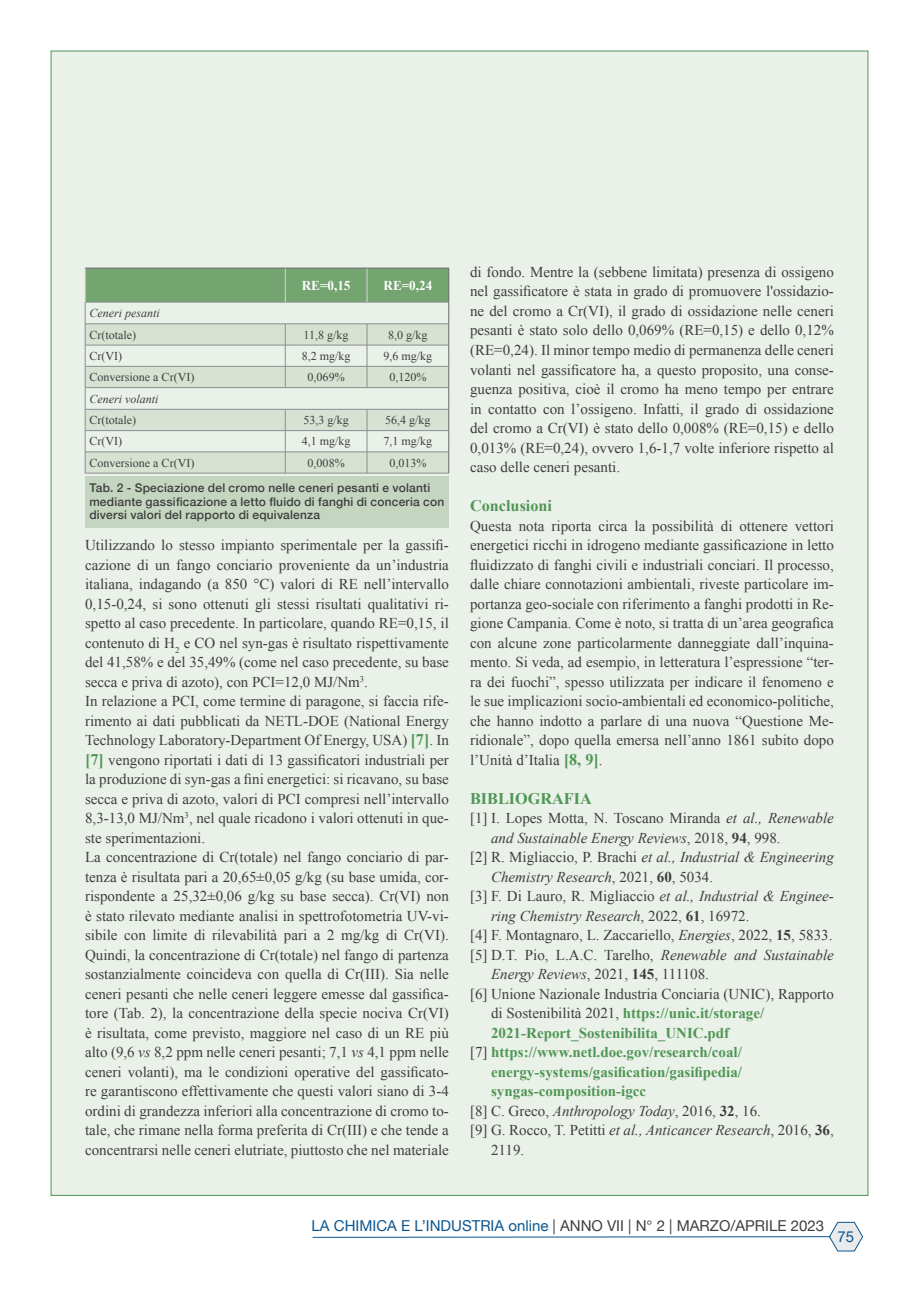
<style>
.page{position:relative;width:919px;height:1289px;background:#fff}
.page>*{position:absolute;margin:0;border:0;box-sizing:border-box;transform-origin:0 0}
.t1{font:700 16.2px "Times New Roman";color:#4f9656}
.t2{font:15px/19.5px "Times New Roman";color:#3e3e3f;text-align:justify}
.t3{font:700 15px "Times New Roman";color:#4f9656}
.t4{font:italic 15px "Times New Roman";color:#3e3e3f}
.t5{font:15px "Helvetica Neue";color:#3e3e3f}
.t6{font:15px "Helvetica Neue";color:#0b568e}
.t7{font:700 13.5px "Times New Roman";color:#fff}
.t8{font:12px "Times New Roman";color:#3e3e3f}
.t9{font:500 12px/13.5px "Helvetica Neue";letter-spacing:.015em;color:#3e3e3f}
.t10{font:italic 12px "Times New Roman";color:#3e3e3f}
.s1{font-weight:700;font-size:16.2px;color:#4f9656}
.s2{font-style:italic}
.s3{font-style:normal}
.s4{font-weight:700;font-style:normal}
.s5{font-weight:700}
.s6{font-weight:400;color:#3e3e3f}
.s7{color:#0b568e}
</style>
<div class="page">
<svg style="left:312px;top:1222px;width:550px;height:29px"></svg>
<div style="left:51px;top:51px;width:817px;height:1144px;background:#eaf1e8"></div>
<div style="left:85px;top:476px;width:364px;height:51px;background:#c5d6c0"></div>
<hr style="left:85px;top:473px;width:200px;height:1px;background:#8b8d90">
<hr style="left:285px;top:473px;width:82px;height:1px;background:#8b8d90">
<hr style="left:367px;top:473px;width:82px;height:1px;background:#8b8d90">
<svg style="left:85px;top:268px;width:364px;height:205px"></svg>
<p class="t7" style="left:302px;top:276px;width:50px">RE=0,15</p>
<p class="t7" style="left:383px;top:276px;width:50px">RE=0,24</p>
<p class="t10" style="left:89px;top:305px;width:72px">Ceneri pesanti</p>
<p class="t8" style="left:89px;top:326px;width:48px">Cr(totale)</p>
<p class="t8" style="left:303px;top:326px;width:47px">11,8 g/kg</p>
<p class="t8" style="left:388px;top:326px;width:41px">8,0 g/kg</p>
<p class="t8" style="left:89px;top:348px;width:34px">Cr(VI)</p>
<p class="t8" style="left:302px;top:348px;width:50px">8,2 mg/kg</p>
<p class="t8" style="left:383px;top:348px;width:50px">9,6 mg/kg</p>
<p class="t8" style="left:89px;top:369px;width:106px">Conversione a Cr(VI)</p>
<p class="t8" style="left:307px;top:369px;width:39px">0,069%</p>
<p class="t8" style="left:389px;top:369px;width:39px">0,120%</p>
<p class="t10" style="left:89px;top:390px;width:71px">Ceneri volanti</p>
<p class="t8" style="left:89px;top:412px;width:48px">Cr(totale)</p>
<p class="t8" style="left:303px;top:412px;width:47px">53,3 g/kg</p>
<p class="t8" style="left:385px;top:412px;width:47px">56,4 g/kg</p>
<p class="t8" style="left:89px;top:433px;width:34px">Cr(VI)</p>
<p class="t8" style="left:302px;top:433px;width:50px">4,1 mg/kg</p>
<p class="t8" style="left:383px;top:433px;width:50px">7,1 mg/kg</p>
<p class="t8" style="left:89px;top:454px;width:106px">Conversione a Cr(VI)</p>
<p class="t8" style="left:307px;top:454px;width:39px">0,008%</p>
<p class="t8" style="left:389px;top:454px;width:39px">0,013%</p>
<p class="t9" style="left:89px;top:480px;width:356px">Tab. 2 - Speciazione del cromo nelle ceneri pesanti e volanti mediante gassificazione a letto fluido di fanghi di conceria con diversi valori del rapporto di equivalenza</p>
<p class="t2" style="left:85px;top:535px;width:365px;text-align:left">Utilizzando lo stesso impianto sperimentale per la gassifi&shy;cazione di un fango conciario proveniente da un’industria italiana, indagando (a 850 °C) valori di RE nell’intervallo 0,15-0,24, si sono ottenuti gli stessi risultati qualitativi ri&shy;spetto al caso precedente. In particolare, quando RE=0,15, il contenuto di H<sub>2</sub> e CO nel syn-gas è risultato rispettivamente del 41,58% e del 35,49% (come nel caso precedente, su base secca e priva di azoto), con PCI=12,0 MJ/Nm<sup>3</sup>.<br>In relazione a PCI, come termine di paragone, si faccia rife&shy;rimento ai dati pubblicati da NETL-DOE (National Energy Technology Laboratory-Department Of Energy, USA) <span class="s1">[7]</span>. In <span class="s1">[7]</span> vengono riportati i dati di 13 gassificatori industriali per la produzione di syn-gas a fini energetici: si ricavano, su base secca e priva di azoto, valori di PCI compresi nell’intervallo 8,3-13,0 MJ/Nm<sup>3</sup>, nel quale ricadono i valori ottenuti in que&shy;ste sperimentazioni.<br>La concentrazione di Cr(totale) nel fango conciario di par&shy;tenza è risultata pari a 20,65±0,05 g/kg (su base umida, cor&shy;rispondente a 25,32±0,06 g/kg su base secca). Cr(VI) non è stato rilevato mediante analisi in spettrofotometria UV-vi&shy;sibile con limite di rilevabilità pari a 2 mg/kg di Cr(VI).<br>Quindi, la concentrazione di Cr(totale) nel fango di partenza sostanzialmente coincideva con quella di Cr(III). Sia nelle ceneri pesanti che nelle ceneri leggere emesse dal gassifica&shy;tore (Tab. 2), la concentrazione della specie nociva Cr(VI) è risultata, come previsto, maggiore nel caso di un RE più alto (9,6 <span class="s2">vs</span> 8,2 ppm nelle ceneri pesanti; 7,1 <span class="s2">vs</span> 4,1 ppm nelle ceneri volanti), ma le condizioni operative del gassificato&shy;re garantiscono effettivamente che questi valori siano di 3-4 ordini di grandezza inferiori alla concentrazione di cromo to&shy;tale, che rimane nella forma preferita di Cr(III) e che tende a concentrarsi nelle ceneri elutriate, piuttosto che nel materiale</p>
<p class="t2" style="left:470px;top:262px;width:365px">di fondo. Mentre la (sebbene limitata) presenza di ossigeno nel gassificatore è stata in grado di promuovere l'ossidazio&shy;ne del cromo a Cr(VI), il grado di ossidazione nelle ceneri pesanti è stato solo dello 0,069% (RE=0,15) e dello 0,12% (RE=0,24). Il minor tempo medio di permanenza delle ceneri volanti nel gassificatore ha, a questo proposito, una conse&shy;guenza positiva, cioè il cromo ha meno tempo per entrare in contatto con l’ossigeno. Infatti, il grado di ossidazione del cromo a Cr(VI) è stato dello 0,008% (RE=0,15) e dello 0,013% (RE=0,24), ovvero 1,6-1,7 volte inferiore rispetto al caso delle ceneri pesanti.</p>
<p class="t1" style="left:470px;top:494px;width:83px">Conclusioni</p>
<p class="t2" style="left:470px;top:515px;width:365px">Questa nota riporta circa la possibilità di ottenere vettori energetici ricchi in idrogeno mediante gassificazione in letto fluidizzato di fanghi civili e industriali conciari. Il processo, dalle chiare connotazioni ambientali, riveste particolare im&shy;portanza geo-sociale con riferimento a fanghi prodotti in Re&shy;gione Campania. Come è noto, si tratta di un’area geografica con alcune zone particolarmente danneggiate dall’inquina&shy;mento. Si veda, ad esempio, in letteratura l’espressione “ter&shy;ra dei fuochi”, spesso utilizzata per indicare il fenomeno e le sue implicazioni socio-ambientali ed economico-politiche, che hanno indotto a parlare di una nuova “Questione Me&shy;ridionale”, dopo quella emersa nell’anno 1861 subito dopo l’Unità d’Italia <span class="s1">[8, 9]</span>.</p>
<p class="t1" style="left:470px;top:787px;width:123px">BIBLIOGRAFIA</p>
<p class="t2" style="left:470px;top:808px;width:365px">[1] I. Lopes Motta, N. Toscano Miranda <span class="s2">et al., Renewable</span></p>
<p class="t4" style="left:491px;top:827px;width:291px">and Sustainable Energy Reviews<span class="s3">, 2018,</span> <span class="s4">94</span><span class="s3">, 998.</span></p>
<p class="t4" style="left:470px;top:846px;width:365px"><span class="s3">[2] R. Migliaccio, P. Brachi</span> et al., Industrial &amp; Engineering</p>
<p class="t4" style="left:491px;top:866px;width:223px">Chemistry Research<span class="s3">, 2021,</span> <span class="s4">60</span><span class="s3">, 5034.</span></p>
<p class="t2" style="left:470px;top:886px;width:365px">[3] F. Di Lauro, R. Migliaccio <span class="s2">et al., Industrial &amp; Enginee-</span></p>
<p class="t4" style="left:491px;top:905px;width:260px">ring Chemistry Research<span class="s3">, 2022,</span> <span class="s4">61</span><span class="s3">, 16972.</span></p>
<p class="t2" style="left:470px;top:925px;width:364px">[4] F. Montagnaro, L. Zaccariello, <span class="s2">Energies</span>, 2022, <span class="s5">15</span>, 5833.</p>
<p class="t2" style="left:470px;top:944px;width:365px">[5] D.T. Pio, L.A.C. Tarelho, <span class="s2">Renewable and Sustainable</span></p>
<p class="t2" style="left:491px;top:964px;width:219px"><span class="s2">Energy Reviews</span>, 2021, <span class="s5">145</span>, 111108.</p>
<p class="t2" style="left:470px;top:983px;width:365px">[6] Unione Nazionale Industria Conciaria (UNIC), Rapporto</p>
<p class="t3" style="left:491px;top:1002px;width:274px"><span class="s6">di Sostenibilità 2021,</span> https://unic.it/storage/</p>
<p class="t3" style="left:491px;top:1022px;width:239px">2021-Report_Sostenibilita_UNIC.pdf</p>
<p class="t3" style="left:470px;top:1041px;width:273px"><span class="s6">[7]</span> https://www.netl.doe.gov/research/coal/</p>
<p class="t3" style="left:491px;top:1061px;width:252px">energy-systems/gasification/gasifipedia/</p>
<p class="t3" style="left:491px;top:1080px;width:156px">syngas-composition-igcc</p>
<p class="t2" style="left:470px;top:1100px;width:292px">[8] C. Greco, <span class="s2">Anthropology Today</span>, 2016, <span class="s5">32</span>, 16.</p>
<p class="t2" style="left:470px;top:1120px;width:365px">[9] G. Rocco, T. Petitti <span class="s2">et al., Anticancer Research</span>, 2016, <span class="s5">36</span>,</p>
<p class="t2" style="left:491px;top:1139px;width:35px">2119.</p>
<p class="t5" style="left:311px;top:1214px;width:514px"><span class="s7">LA CHIMICA E L’INDUSTRIA online</span> | ANNO VII | N° 2 | MARZO/APRILE 2023</p>
<p class="t6" style="left:837px;top:1225px;width:18px">75</p>
</div>
